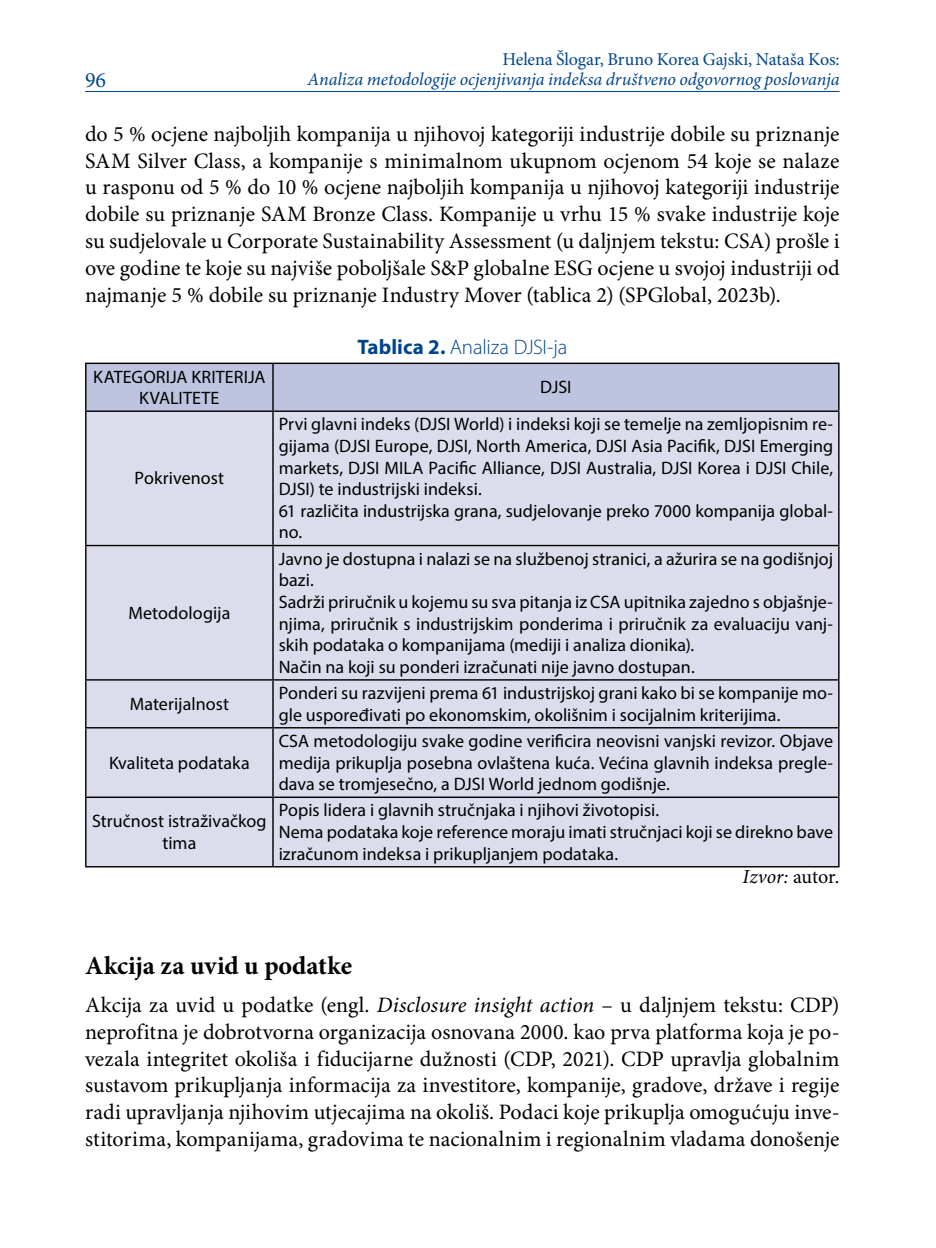
<style>
.page{position:relative;width:936px;height:1248px;background:#fff}
.page>*{position:absolute;margin:0;border:0;box-sizing:border-box;transform-origin:0 0}
._0naslov2{font:700 26px "Minion Diamant";color:#000}
._0normal{font:22px/26.8px "Minion Diamant";color:#000;text-align:justify}
._0normalbez{font:22px/26.8px "Minion Diamant";color:#000;text-align:justify}
.t1{font:22px "Minion Diamant";color:#00458b}
._0leg{font:300 21px "Myriad Pro";letter-spacing:-.01em;color:#00458b}
._0izvor{font:italic 20px "Minion Diamant";letter-spacing:.005em;color:#000}
._0tablica{font:18px/21.6px "Myriad Pro";letter-spacing:.005em;color:#000}
.t2{font:italic 18px "Minion Diamant";letter-spacing:-.005em;color:#00458b}
.t3{font:18px "Minion Diamant";letter-spacing:-.01em;color:#00458b}
.s1{font-weight:700}
.s2{font-style:normal}
.s3{font-style:italic}
</style>
<div class="page">
<hr style="left:85px;top:91px;width:754px;height:1px;background:#00458b">
<div style="left:86px;top:364px;width:752px;height:46px;background:#bec4df"></div>
<div style="left:86px;top:412px;width:752px;height:454px;background:#dbddec"></div>
<hr style="left:272px;top:364px;width:2px;height:46px;background:#000">
<hr style="left:85px;top:410px;width:188px;height:2px;background:#000">
<hr style="left:273px;top:410px;width:566px;height:2px;background:#000">
<hr style="left:272px;top:412px;width:2px;height:133px;background:#000">
<hr style="left:85px;top:545px;width:188px;height:1px;background:#000">
<hr style="left:273px;top:545px;width:566px;height:1px;background:#000">
<hr style="left:272px;top:546px;width:2px;height:133px;background:#000">
<hr style="left:85px;top:679px;width:188px;height:1px;background:#000">
<hr style="left:273px;top:679px;width:566px;height:1px;background:#000">
<hr style="left:272px;top:680px;width:2px;height:47px;background:#000">
<hr style="left:85px;top:727px;width:188px;height:1px;background:#000">
<hr style="left:273px;top:727px;width:566px;height:1px;background:#000">
<hr style="left:272px;top:728px;width:2px;height:68px;background:#000">
<hr style="left:85px;top:796px;width:188px;height:2px;background:#000">
<hr style="left:273px;top:796px;width:566px;height:2px;background:#000">
<hr style="left:272px;top:798px;width:2px;height:68px;background:#000">
<hr style="left:85px;top:362px;width:188px;height:2px;background:#000">
<hr style="left:85px;top:364px;width:1px;height:46px;background:#000">
<hr style="left:273px;top:362px;width:566px;height:2px;background:#000">
<hr style="left:838px;top:364px;width:1px;height:46px;background:#000">
<hr style="left:85px;top:412px;width:1px;height:133px;background:#000">
<hr style="left:838px;top:412px;width:1px;height:133px;background:#000">
<hr style="left:85px;top:546px;width:1px;height:133px;background:#000">
<hr style="left:838px;top:546px;width:1px;height:133px;background:#000">
<hr style="left:85px;top:680px;width:1px;height:47px;background:#000">
<hr style="left:838px;top:680px;width:1px;height:47px;background:#000">
<hr style="left:85px;top:728px;width:1px;height:68px;background:#000">
<hr style="left:838px;top:728px;width:1px;height:68px;background:#000">
<hr style="left:85px;top:798px;width:1px;height:68px;background:#000">
<hr style="left:838px;top:798px;width:1px;height:68px;background:#000">
<hr style="left:85px;top:866px;width:188px;height:1px;background:#000">
<hr style="left:273px;top:866px;width:566px;height:1px;background:#000">
<p class="t3" style="left:502px;top:47px;width:338px">Helena Šlogar, Bruno Korea Gajski, Nataša Kos:</p>
<p class="t2" style="left:307px;top:67px;width:533px">Analiza metodologije ocjenjivanja indeksa društveno odgovornog poslovanja</p>
<p class="_0normal" style="left:85px;top:120px;width:756px">do 5 % ocjene najboljih kompanija u njihovoj kategoriji industrije dobile su priznanje SAM Silver Class, a kompanije s minimalnom ukupnom ocjenom 54 koje se nalaze u rasponu od 5 % do 10 % ocjene najboljih kompanija u njihovoj kategoriji industrije dobile su priznanje SAM Bronze Class. Kompanije u vrhu 15 % svake industrije koje su sudjelovale u Corporate Sustainability Assessment (u daljnjem tekstu: CSA) prošle i ove godine te koje su najviše poboljšale S&amp;P globalne ESG ocjene u svojoj industriji od najmanje 5 % dobile su priznanje Industry Mover (tablica 2) (SPGlobal, 2023b).</p>
<p class="_0leg" style="left:357px;top:334px;width:211px"><span class="s1">Tablica 2.</span> Analiza DJSI-ja</p>
<p class="_0tablica" style="left:93px;top:365px;width:174px;text-align:center">KATEGORIJA KRITERIJA<br>KVALITETE</p>
<p class="_0tablica" style="left:540px;top:376px;width:33px">DJSI</p>
<p class="t1" style="left:85px;top:65px;width:22px">96</p>
<p class="_0tablica" style="left:135px;top:467px;width:91px">Pokrivenost</p>
<p class="_0tablica" style="left:128px;top:601px;width:103px">Metodologija</p>
<p class="_0tablica" style="left:279px;top:413px;width:556px;text-align:justify">Prvi glavni indeks (DJSI World) i indeksi koji se temelje na zemljopisnim re&shy;gijama (DJSI Europe, DJSI, North America, DJSI Asia Pacifik, DJSI Emerging markets, DJSI MILA Pacific Alliance, DJSI Australia, DJSI Korea i DJSI Chile, DJSI) te industrijski indeksi.</p>
<p class="_0tablica" style="left:279px;top:499px;width:556px">61 različita industrijska grana, sudjelovanje preko 7000 kompanija global&shy;no.</p>
<p class="_0tablica" style="left:279px;top:547px;width:556px">Javno je dostupna i nalazi se na službenoj stranici, a ažurira se na godišnjoj bazi.</p>
<p class="_0tablica" style="left:279px;top:590px;width:556px;text-align:justify">Sadrži priručnik u kojemu su sva pitanja iz CSA upitnika zajedno s objašnje&shy;njima, priručnik s industrijskim ponderima i priručnik za evaluaciju vanj&shy;skih podataka o kompanijama (mediji i analiza dionika).</p>
<p class="_0tablica" style="left:279px;top:655px;width:417px">Način na koji su ponderi izračunati nije javno dostupan.</p>
<p class="_0tablica" style="left:130px;top:692px;width:101px">Materijalnost</p>
<p class="_0tablica" style="left:279px;top:682px;width:556px">Ponderi su razvijeni prema 61 industrijskoj grani kako bi se kompanije mo&shy;gle uspoređivati po ekonomskim, okolišnim i socijalnim kriterijima.</p>
<p class="_0tablica" style="left:109px;top:751px;width:142px">Kvaliteta podataka</p>
<p class="_0tablica" style="left:279px;top:729px;width:556px;text-align:justify">CSA metodologiju svake godine verificira neovisni vanjski revizor. Objave medija prikuplja posebna ovlaštena kuća. Većina glavnih indeksa pregle&shy;dava se tromjesečno, a DJSI World jednom godišnje.</p>
<p class="_0tablica" style="left:92px;top:810px;width:176px;text-align:center">Stručnost istraživačkog tima</p>
<p class="_0tablica" style="left:279px;top:799px;width:382px">Popis lidera i glavnih stručnjaka i njihovi životopisi.</p>
<p class="_0tablica" style="left:279px;top:820px;width:556px">Nema podataka koje reference moraju imati stručnjaci koji se direkno bave izračunom indeksa i prikupljanjem podataka.</p>
<p class="_0izvor" style="left:742px;top:862px;width:98px">Izvor: <span class="s2">autor.</span></p>
<p class="_0naslov2" style="left:85px;top:949px;width:269px">Akcija za uvid u podatke</p>
<p class="_0normalbez" style="left:85px;top:991px;width:756px">Akcija za uvid u podatke (engl. <span class="s3">Disclosure insight action</span> – u daljnjem tekstu: CDP) neprofitna je dobrotvorna organizacija osnovana 2000. kao prva platforma koja je po&shy;vezala integritet okoliša i fiducijarne dužnosti (CDP, 2021). CDP upravlja globalnim sustavom prikupljanja informacija za investitore, kompanije, gradove, države i regije radi upravljanja njihovim utjecajima na okoliš. Podaci koje prikuplja omogućuju inve&shy;stitorima, kompanijama, gradovima te nacionalnim i regionalnim vladama donošenje</p>
</div>
